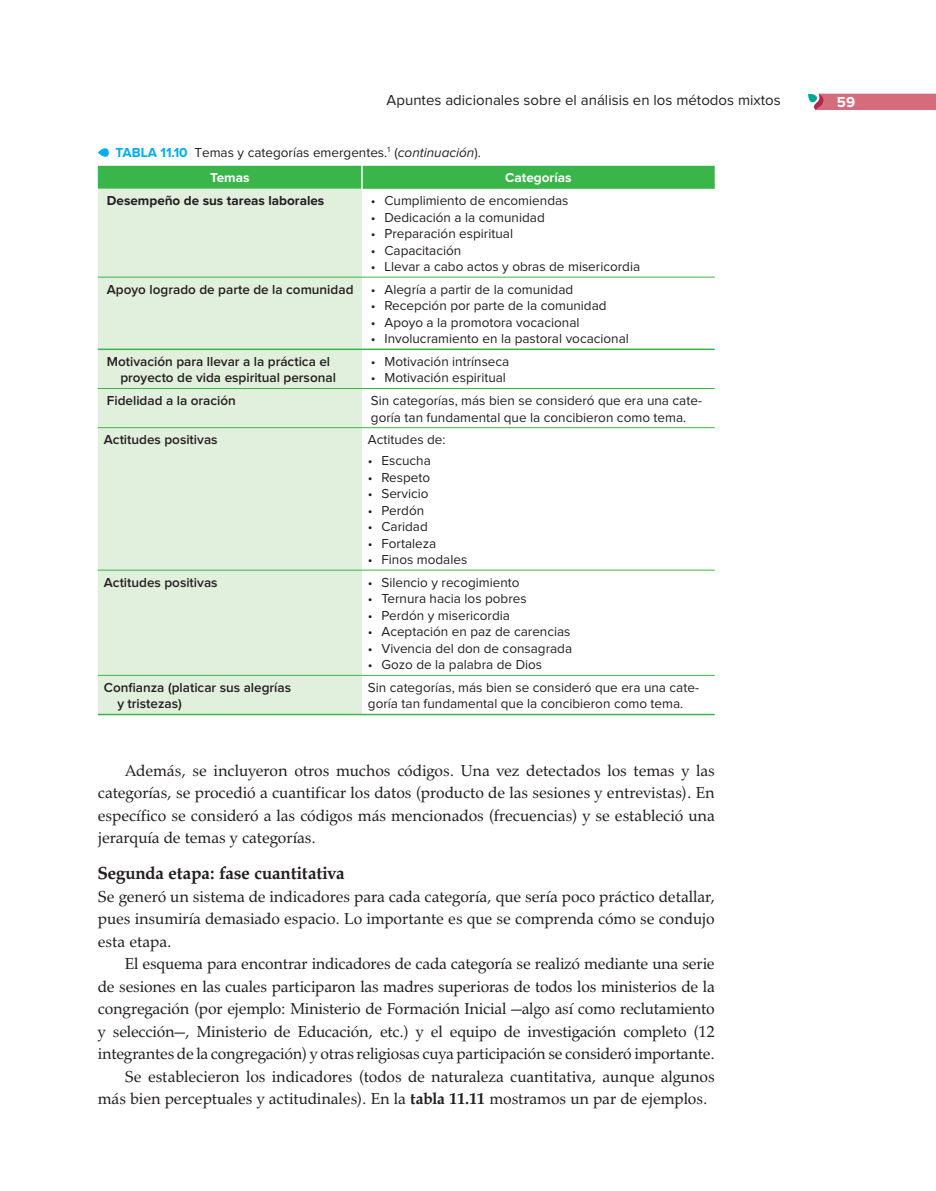
<style>
.page{position:relative;width:936px;height:1191px;background:#fff}
.page>*{position:absolute;margin:0;border:0;box-sizing:border-box;transform-origin:0 0}
.t1{font:700 18px "URW Palladio TOT";color:#231f20}
.t2{font:16.5px/22.5px "URW Palladio TOT";letter-spacing:-.01em;color:#231f20;text-align:justify}
.t3{font:15px "Proxima Nova";color:#231f20}
.t4{font:700 15px "Proxima Nova";color:#fff}
.t5{font:13.5px/16.5px "Proxima Nova";color:#231f20}
.t6{font:600 13.5px/16.5px "Proxima Nova";color:#231f20}
.t7{font:700 13.5px "Proxima Nova";color:#231f20}
.t8{font:700 13.5px "Proxima Nova";color:#fff}
.s1{font-weight:700;color:#00aeef}
.s2{font-style:italic}
.s3{font-weight:700;color:#fff}
.s4{font-weight:700}
</style>
<div class="page">
<svg style="left:808px;top:94px;width:127px;height:16px;background:#cf717f"></svg>
<div style="left:98px;top:189px;width:264px;height:525px;background:#e1efdd"></div>
<hr style="left:98px;top:277px;width:264px;height:1px;background:#3ab54a">
<hr style="left:362px;top:277px;width:352px;height:1px;background:#3ab54a">
<hr style="left:98px;top:348px;width:264px;height:2px;background:#3ab54a">
<hr style="left:362px;top:348px;width:352px;height:2px;background:#3ab54a">
<hr style="left:98px;top:388px;width:264px;height:1px;background:#3ab54a">
<hr style="left:362px;top:388px;width:352px;height:1px;background:#3ab54a">
<hr style="left:98px;top:427px;width:264px;height:1px;background:#3ab54a">
<hr style="left:362px;top:427px;width:352px;height:1px;background:#3ab54a">
<hr style="left:98px;top:570px;width:264px;height:1px;background:#3ab54a">
<hr style="left:362px;top:570px;width:352px;height:1px;background:#3ab54a">
<hr style="left:98px;top:675px;width:264px;height:1px;background:#3ab54a">
<hr style="left:362px;top:675px;width:352px;height:1px;background:#3ab54a">
<hr style="left:98px;top:714px;width:264px;height:1px;background:#3ab54a">
<hr style="left:362px;top:714px;width:352px;height:1px;background:#3ab54a">
<svg style="left:98px;top:148px;width:616px;height:41px"></svg>
<div style="left:390px;top:146px;width:133px;height:16px;background:#fff"></div>
<p class="t3" style="left:386px;top:93px;width:395px">Apuntes adicionales sobre el análisis en los métodos mixtos</p>
<p class="t4" style="left:836px;top:95px;width:20px">59</p>
<p class="t5" style="left:210px;top:140px;width:272px;line-height:25.7px;text-indent:-95px"><span class="s1">TABLA 11.10</span> Temas y categorías emergentes.<sup>19</sup>(<span class="s2">continuación</span>).<br><span class="s3">Temas</span></p>
<p class="t8" style="left:505px;top:172px;width:68px">Categorías</p>
<p class="t7" style="left:107px;top:194px;width:219px">Desempeño de sus tareas laborales</p>
<p class="t5" style="left:371px;top:193px;width:199px">• Cumplimiento de encomiendas</p>
<p class="t5" style="left:371px;top:209px;width:175px">• Dedicación a la comunidad</p>
<p class="t5" style="left:371px;top:226px;width:144px">• Preparación espiritual</p>
<p class="t5" style="left:371px;top:242px;width:92px">• Capacitación</p>
<p class="t5" style="left:371px;top:259px;width:271px">• Llevar a cabo actos y obras de misericordia</p>
<p class="t6" style="left:107px;top:282px;width:248px">Apoyo logrado de parte de la comunidad</p>
<p class="t5" style="left:371px;top:282px;width:204px">• Alegría a partir de la comunidad</p>
<p class="t5" style="left:371px;top:298px;width:237px">• Recepción por parte de la comunidad</p>
<p class="t5" style="left:371px;top:315px;width:210px">• Apoyo a la promotora vocacional</p>
<p class="t5" style="left:371px;top:331px;width:259px">• Involucramiento en la pastoral vocacional</p>
<p class="t6" style="left:120px;top:354px;width:217px;text-indent:-14px">Motivación para llevar a la práctica el proyecto de vida espiritual personal</p>
<p class="t5" style="left:371px;top:354px;width:140px">• Motivación intrínseca</p>
<p class="t5" style="left:371px;top:370px;width:137px">• Motivación espiritual</p>
<p class="t6" style="left:107px;top:393px;width:130px">Fidelidad a la oración</p>
<p class="t5" style="left:371px;top:393px;width:332px">Sin categorías, más bien se consideró que era una cate&shy;goría tan fundamental que la concibieron como tema.</p>
<p class="t6" style="left:104px;top:432px;width:115px">Actitudes positivas</p>
<p class="t5" style="left:368px;top:432px;width:79px">Actitudes de:</p>
<p class="t5" style="left:368px;top:453px;width:64px">• Escucha</p>
<p class="t5" style="left:368px;top:469px;width:64px">• Respeto</p>
<p class="t5" style="left:368px;top:486px;width:62px">• Servicio</p>
<p class="t5" style="left:368px;top:502px;width:58px">• Perdón</p>
<p class="t5" style="left:368px;top:519px;width:61px">• Caridad</p>
<p class="t5" style="left:368px;top:535px;width:70px">• Fortaleza</p>
<p class="t5" style="left:368px;top:552px;width:101px">• Finos modales</p>
<p class="t6" style="left:104px;top:574px;width:115px">Actitudes positivas</p>
<p class="t5" style="left:368px;top:574px;width:153px">• Silencio y recogimiento</p>
<p class="t5" style="left:368px;top:591px;width:160px">• Ternura hacia los pobres</p>
<p class="t5" style="left:368px;top:607px;width:143px">• Perdón y misericordia</p>
<p class="t5" style="left:368px;top:624px;width:204px">• Aceptación en paz de carencias</p>
<p class="t5" style="left:368px;top:640px;width:206px">• Vivencia del don de consagrada</p>
<p class="t5" style="left:368px;top:657px;width:176px">• Gozo de la palabra de Dios</p>
<p class="t6" style="left:117px;top:680px;width:175px;text-indent:-14px">Confianza (platicar sus alegrías y tristezas)</p>
<p class="t5" style="left:368px;top:680px;width:332px">Sin categorías, más bien se consideró que era una cate&shy;goría tan fundamental que la concibieron como tema.</p>
<p class="t2" style="left:98px;top:759px;width:618px;text-indent:27px">Además, se incluyeron otros muchos códigos. Una vez detectados los temas y las categorías, se procedió a cuantificar los datos (producto de las sesiones y entrevistas). En específico se consideró a las códigos más mencionados (frecuencias) y se estableció una jerarquía de temas y categorías.</p>
<p class="t1" style="left:98px;top:862px;width:248px">Segunda etapa: fase cuantitativa</p>
<p class="t2" style="left:98px;top:885px;width:618px">Se generó un sistema de indicadores para cada categoría, que sería poco práctico detallar, pues insumiría demasiado espacio. Lo importante es que se comprenda cómo se condujo esta etapa.</p>
<p class="t2" style="left:125px;top:952px;width:591px">El esquema para encontrar indicadores de cada categoría se realizó mediante una serie</p>
<p class="t2" style="left:98px;top:975px;width:618px">de sesiones en las cuales participaron las madres superioras de todos los ministerios de la</p>
<p class="t2" style="left:98px;top:997px;width:618px">congregación (por ejemplo: Ministerio de Formación Inicial —algo así como reclutamiento</p>
<p class="t2" style="left:98px;top:1020px;width:618px">y selección—, Ministerio de Educación, etc.) y el equipo de investigación completo (12</p>
<p class="t2" style="left:98px;top:1042px;width:618px">integrantes de la congregación) y otras religiosas cuya participación se consideró importante.</p>
<p class="t2" style="left:125px;top:1065px;width:591px">Se establecieron los indicadores (todos de naturaleza cuantitativa, aunque algunos</p>
<p class="t2" style="left:98px;top:1087px;width:611px">más bien perceptuales y actitudinales). En la <span class="s4">tabla 11.11</span> mostramos un par de ejemplos.</p>
</div>
